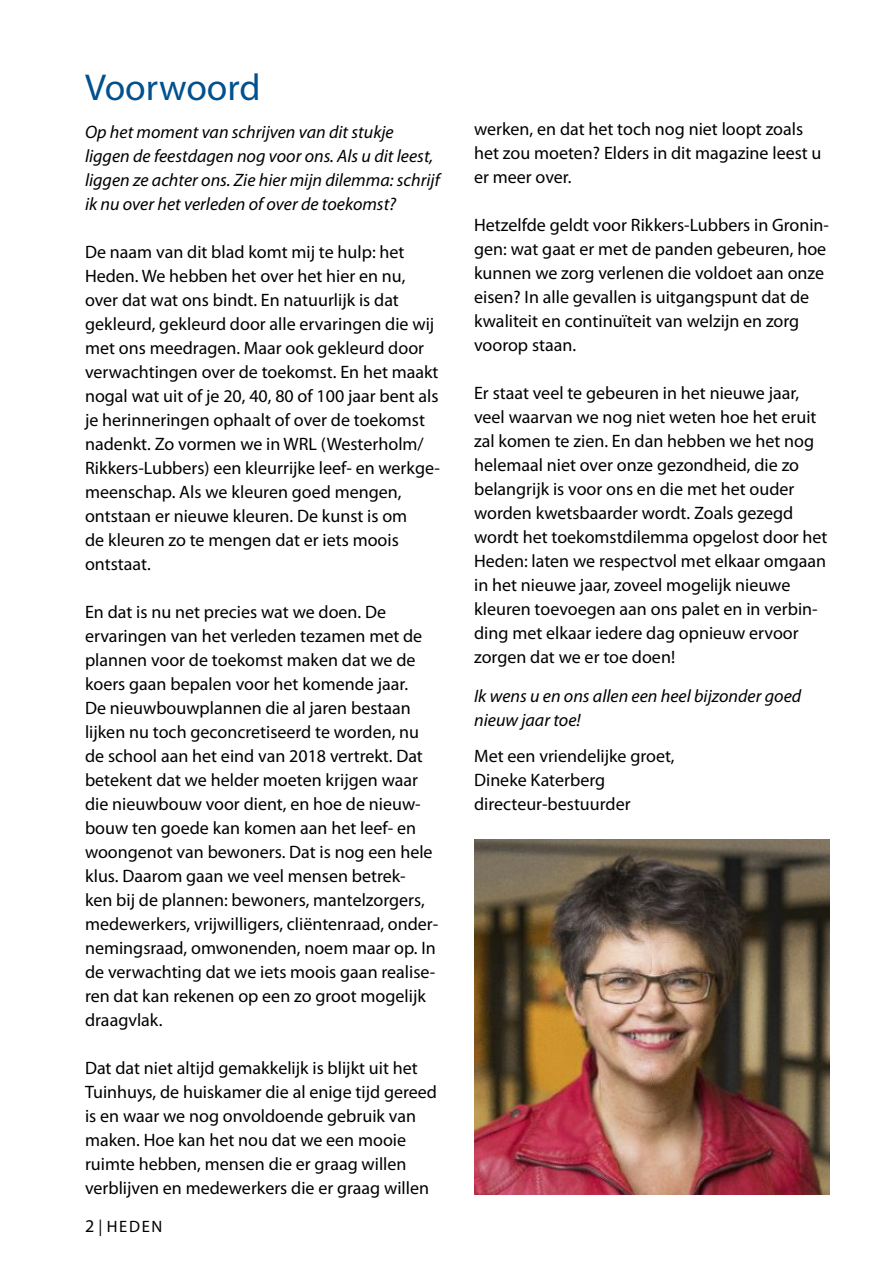
<style>
.page{position:relative;width:893px;height:1263px;background:#fff}
.page>*{position:absolute;margin:0;border:0;box-sizing:border-box;transform-origin:0 0}
.t1{font:37.5px "Myriad Pro";color:#00518e}
.t2{font:18px/24px "Myriad Pro";color:#000}
.t3{font:italic 18px/24px "Myriad Pro";color:#000}
.t4{font:16.5px "Myriad Pro";letter-spacing:.1em;color:#000}
.s1{font-size:18px}
</style>
<div class="page">
<img style="left:474px;top:839px;width:355px;height:355px">
<h1 class="t1" style="left:85px;top:65px;width:177px">Voorwoord</h1>
<p class="t3" style="left:85px;top:119px;width:356px">Op het moment van schrijven van dit stukje liggen de feestdagen nog voor ons. Als u dit leest, liggen ze achter ons. Zie hier mijn dilemma: schrijf ik nu over het verleden of over de toekomst?</p>
<p class="t2" style="left:85px;top:239px;width:357px">De naam van dit blad komt mij te hulp: het Heden. We hebben het over het hier en nu, over dat wat ons bindt. En natuurlijk is dat gekleurd, gekleurd door alle ervaringen die wij met ons meedragen. Maar ook gekleurd door verwachtingen over de toekomst. En het maakt nogal wat uit of je 20, 40, 80 of 100 jaar bent als je herinneringen ophaalt of over de toekomst nadenkt. Zo vormen we in WRL (Westerholm/ Rikkers-Lubbers) een kleurrijke leef- en werkge&shy;meenschap. Als we kleuren goed mengen, ontstaan er nieuwe kleuren. De kunst is om<br>de kleuren zo te mengen dat er iets moois ontstaat.</p>
<p class="t2" style="left:85px;top:599px;width:355px">En dat is nu net precies wat we doen. De ervaringen van het verleden tezamen met de plannen voor de toekomst maken dat we de koers gaan bepalen voor het komende jaar.<br>De nieuwbouwplannen die al jaren bestaan lijken nu toch geconcretiseerd te worden, nu de school aan het eind van 2018 vertrekt. Dat betekent dat we helder moeten krijgen waar die nieuwbouw voor dient, en hoe de nieuw&shy;bouw ten goede kan komen aan het leef- en woongenot van bewoners. Dat is nog een hele klus. Daarom gaan we veel mensen betrek-<br>ken bij de plannen: bewoners, mantelzorgers, medewerkers, vrijwilligers, cliëntenraad, onder&shy;nemingsraad, omwonenden, noem maar op. In de verwachting dat we iets moois gaan realise&shy;ren dat kan rekenen op een zo groot mogelijk draagvlak.</p>
<p class="t2" style="left:85px;top:1055px;width:353px">Dat dat niet altijd gemakkelijk is blijkt uit het Tuinhuys, de huiskamer die al enige tijd gereed is en waar we nog onvoldoende gebruik van maken. Hoe kan het nou dat we een mooie ruimte hebben, mensen die er graag willen verblijven en medewerkers die er graag willen</p>
<p class="t4" style="left:85px;top:1216px;width:79px"><span class="s1">2</span> | HEDEN</p>
<p class="t2" style="left:474px;top:117px;width:349px">werken, en dat het toch nog niet loopt zoals het zou moeten? Elders in dit magazine leest u er meer over.</p>
<p class="t2" style="left:474px;top:213px;width:357px">Hetzelfde geldt voor Rikkers-Lubbers in Gronin&shy;gen: wat gaat er met de panden gebeuren, hoe kunnen we zorg verlenen die voldoet aan onze eisen? In alle gevallen is uitgangspunt dat de kwaliteit en continuïteit van welzijn en zorg voorop staan.</p>
<p class="t2" style="left:474px;top:381px;width:355px">Er staat veel te gebeuren in het nieuwe jaar, veel waarvan we nog niet weten hoe het eruit zal komen te zien. En dan hebben we het nog helemaal niet over onze gezondheid, die zo belangrijk is voor ons en die met het ouder worden kwetsbaarder wordt. Zoals gezegd wordt het toekomstdilemma opgelost door het Heden: laten we respectvol met elkaar omgaan in het nieuwe jaar, zoveel mogelijk nieuwe kleuren toevoegen aan ons palet en in verbin&shy;ding met elkaar iedere dag opnieuw ervoor zorgen dat we er toe doen!</p>
<p class="t3" style="left:474px;top:684px;width:329px">Ik wens u en ons allen een heel bijzonder goed nieuw jaar toe!</p>
<p class="t2" style="left:474px;top:744px;width:202px">Met een vriendelijke groet,<br>Dineke Katerberg directeur-bestuurder</p>
</div>
